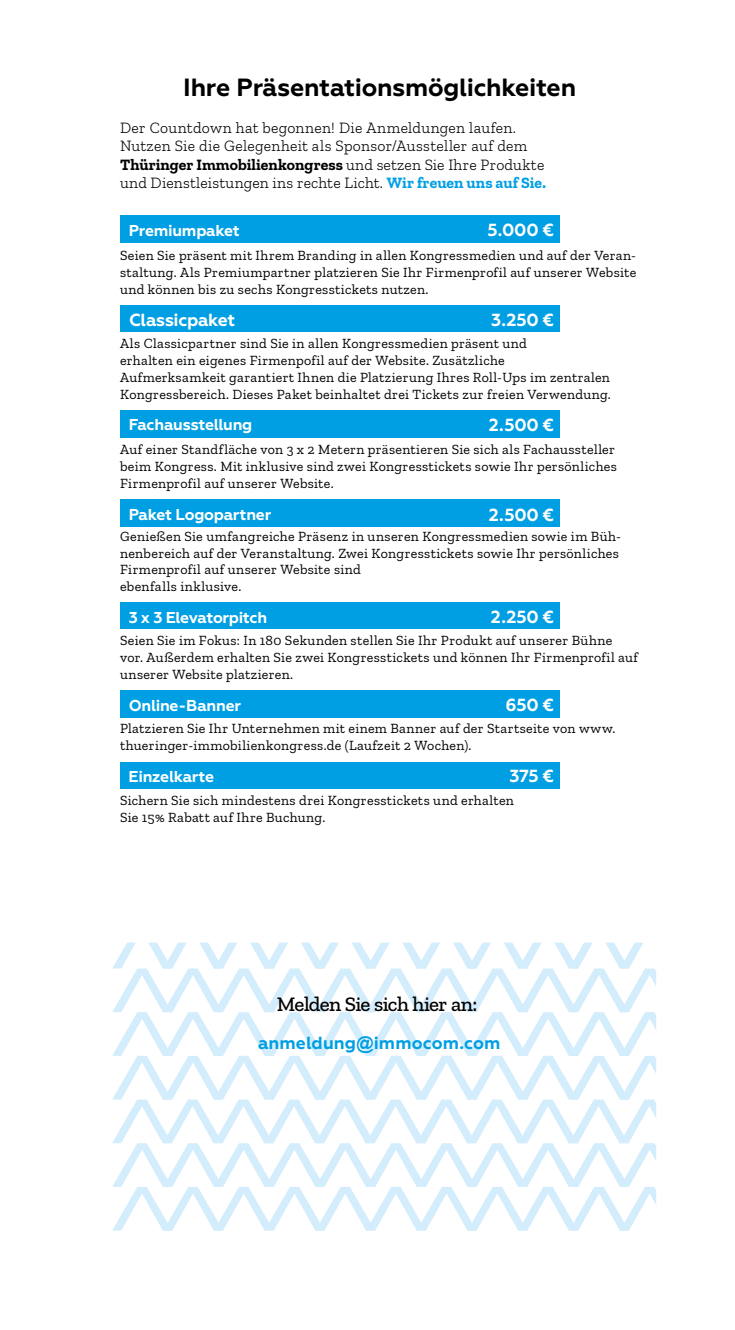
<style>
.page{position:relative;width:735px;height:1330px;background:#fff}
.page>*{position:absolute;margin:0;border:0;box-sizing:border-box;transform-origin:0 0}
.t1{font:700 24.85px "Geometria";letter-spacing:-.01em;color:#000}
.t2{font:500 21px "Zilla Slab";letter-spacing:-.035em;color:#000}
.t3{font:700 17.5px "Geometria";letter-spacing:-.015em;color:#fff}
.t4{font:700 17.5px "Geometria";letter-spacing:.005em;color:#009fe3}
.t5{font:300 15.75px/18.4px "Zilla Slab";letter-spacing:.015em;color:#000}
.t6{font:700 15.75px "Geometria";letter-spacing:-.02em;color:#fff}
.t7{font:14px/16.8px "Zilla Slab";letter-spacing:.02em;color:#000}
.s1{font-weight:700}
.s2{font-weight:700;color:#009fe3}
.s3{font-family:"Arial"}
</style>
<div class="page">
<svg style="left:112px;top:943px;width:544px;height:288px"></svg>
<div style="left:120px;top:216px;width:440px;height:27px;background:#009fe3"></div>
<div style="left:120px;top:305px;width:440px;height:27px;background:#009fe3"></div>
<div style="left:120px;top:410px;width:440px;height:27px;background:#009fe3"></div>
<div style="left:120px;top:500px;width:440px;height:27px;background:#009fe3"></div>
<div style="left:120px;top:602px;width:440px;height:27px;background:#009fe3"></div>
<div style="left:120px;top:690px;width:440px;height:27px;background:#009fe3"></div>
<div style="left:120px;top:762px;width:440px;height:27px;background:#009fe3"></div>
<h1 class="t1" style="left:183px;top:73px;width:394px">Ihre Präsentationsmöglichkeiten</h1>
<p class="t5" style="left:120px;top:119px;width:428px">Der Countdown hat begonnen! Die Anmeldungen laufen.<br>Nutzen Sie die Gelegenheit als Sponsor/Aussteller auf dem <span class="s1">Thüringer Immobilienkongress</span> und setzen Sie Ihre Produkte und Dienstleistungen ins rechte Licht. <span class="s2">Wir freuen uns auf Sie.</span></p>
<p class="t6" style="left:129px;top:221px;width:113px">Premiumpaket</p>
<p class="t3" style="left:488px;top:220px;width:68px">5.000 €</p>
<p class="t7" style="left:120px;top:247px;width:518px;text-align:justify">Seien Sie präsent mit Ihrem Branding in allen Kongressmedien und auf der Veran&shy;staltung. Als Premiumpartner platzieren Sie Ihr Firmenprofil auf unserer Website und können bis zu sechs Kongresstickets nutzen.</p>
<p class="t3" style="left:129px;top:309px;width:107px">Classicpaket</p>
<p class="t3" style="left:491px;top:309px;width:64px">3.250 €</p>
<p class="t7" style="left:120px;top:335px;width:492px">Als Classicpartner sind Sie in allen Kongressmedien präsent und<br>erhalten ein eigenes Firmenpofil auf der Website. Zusätzliche Aufmerksamkeit garantiert Ihnen die Platzierung Ihres Roll-Ups im zentralen Kongressbereich. Dieses Paket beinhaltet drei Tickets zur freien Verwendung.</p>
<p class="t6" style="left:129px;top:415px;width:125px">Fachausstellung</p>
<p class="t3" style="left:489px;top:414px;width:67px">2.500 €</p>
<p class="t7" style="left:120px;top:441px;width:498px">Auf einer Standfläche von 3 x 2 Metern präsentieren Sie sich als Fachaussteller beim Kongress. Mit inklusive sind zwei Kongresstickets sowie Ihr persönliches<br>Firmenprofil auf unserer Website.</p>
<p class="t6" style="left:129px;top:505px;width:144px">Paket Logopartner</p>
<p class="t3" style="left:489px;top:504px;width:67px">2.500 €</p>
<p class="t7" style="left:120px;top:528px;width:502px">Genießen Sie umfangreiche Präsenz in unseren Kongressmedien sowie im Büh&shy;nenbereich auf der Veranstaltung. Zwei Kongresstickets sowie Ihr persönliches Firmenprofil auf unserer Website sind<br>ebenfalls inklusive.</p>
<p class="t6" style="left:129px;top:608px;width:140px">3 x 3 Elevatorpitch</p>
<p class="t3" style="left:491px;top:607px;width:65px">2.250 €</p>
<p class="t7" style="left:120px;top:633px;width:519px">Seien Sie im Fokus: In 180 Sekunden stellen Sie Ihr Produkt auf unserer Bühne vor. Außerdem erhalten Sie zwei Kongresstickets und können Ihr Firmenprofil auf unserer Website platzieren.</p>
<p class="t6" style="left:129px;top:696px;width:114px">Online-Banner</p>
<p class="t3" style="left:506px;top:694px;width:50px">650 €</p>
<p class="t7" style="left:120px;top:720px;width:497px">Platzieren Sie Ihr Unternehmen mit einem Banner auf der Startseite von www. thueringer-immobilienkongress.de (Laufzeit 2 Wochen).</p>
<p class="t6" style="left:129px;top:767px;width:87px">Einzelkarte</p>
<p class="t3" style="left:510px;top:766px;width:46px">375 €</p>
<p class="t7" style="left:120px;top:792px;width:395px">Sichern Sie sich mindestens drei Kongresstickets und erhalten<br>Sie 15% Rabatt auf Ihre Buchung.</p>
<h2 class="t2" style="left:277px;top:993px;width:202px">Melden Sie sich hier an:</h2>
<p class="t4" style="left:258px;top:1032px;width:244px">anmeldung<span class="s3">@</span>immocom.com</p>
</div>
